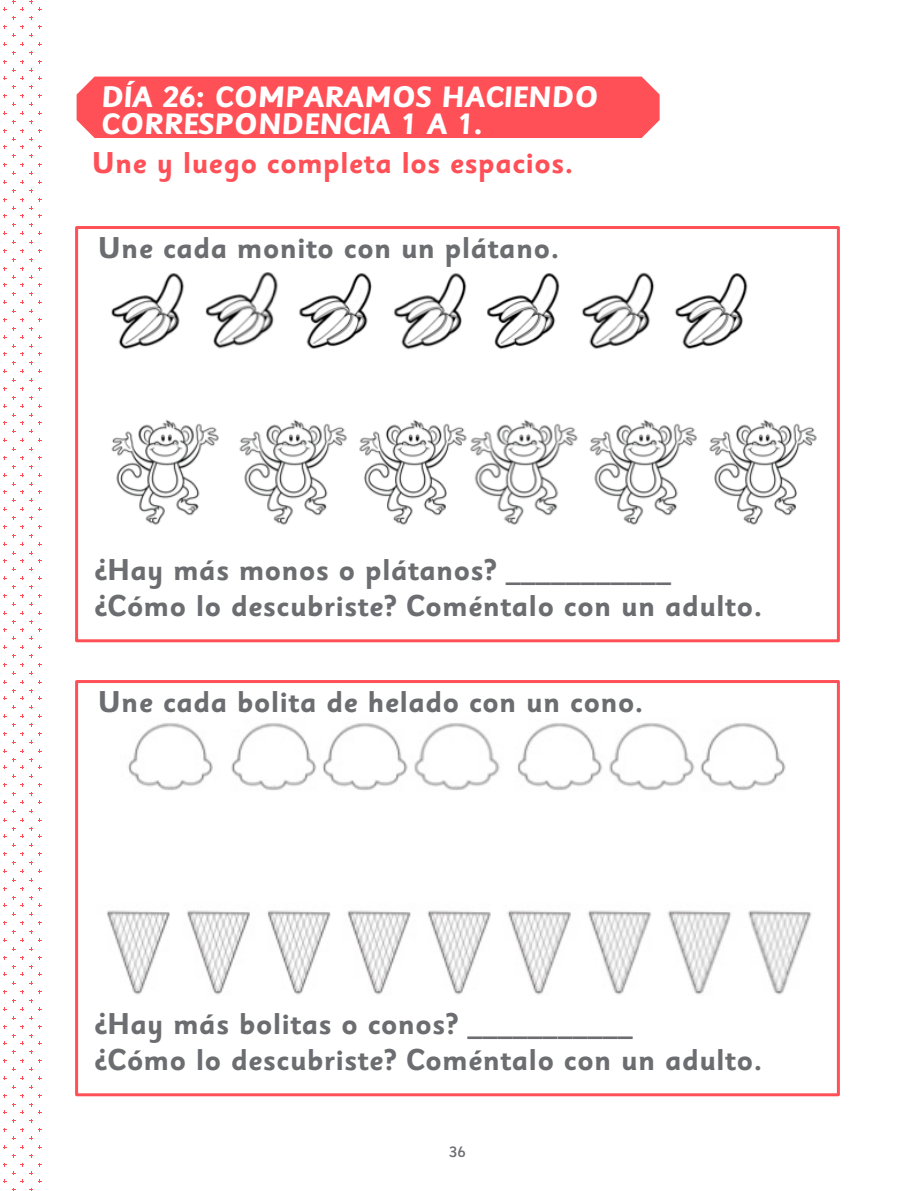
<style>
.page{position:relative;width:915px;height:1191px;background:#fff}
.page>*{position:absolute;margin:0;border:0;box-sizing:border-box;transform-origin:0 0}
.t1{font:700 33px/27px "Sassoon Primary Std";letter-spacing:-.01em;color:#fff}
.t2{font:700 30px/36px "Sassoon Sans Std";color:#6c6d70}
.t3{font:700 30px "Sassoon Sans Std";color:#ff5057}
.t4{font:500 15px "Sassoon Sans Std";color:#6c6d70}
</style>
<div class="page">
<div style="left:77px;top:77px;width:582px;height:61px;background:#ff5057"></div>
<div style="left:75px;top:226px;width:764px;height:416px;background:#fff;border:3px solid #ff5057"></div>
<div style="left:75px;top:680px;width:764px;height:416px;background:#fff;border:3px solid #ff5057"></div>
<img style="left:111px;top:272px;width:706px;height:253px">
<img style="left:107px;top:723px;width:705px;height:272px">
<p class="t1" style="left:101px;top:83px;width:498px">DÍA 26: COMPARAMOS HACIENDO<br>CORRESPONDENCIA 1 A 1.</p>
<p class="t3" style="left:91px;top:145px;width:483px">Une y luego completa los espacios.</p>
<p class="t2" style="left:98px;top:231px;width:463px">Une cada monito con un plátano.</p>
<p class="t2" style="left:94px;top:552px;width:669px">¿Hay más monos o plátanos? ___________ ¿Cómo lo descubriste? Coméntalo con un adulto.</p>
<p class="t2" style="left:98px;top:684px;width:547px">Une cada bolita de helado con un cono.</p>
<p class="t2" style="left:94px;top:1006px;width:669px">¿Hay más bolitas o conos? ___________<br>¿Cómo lo descubriste? Coméntalo con un adulto.</p>
<p class="t4" style="left:449px;top:1142px;width:18px">36</p>
</div>
